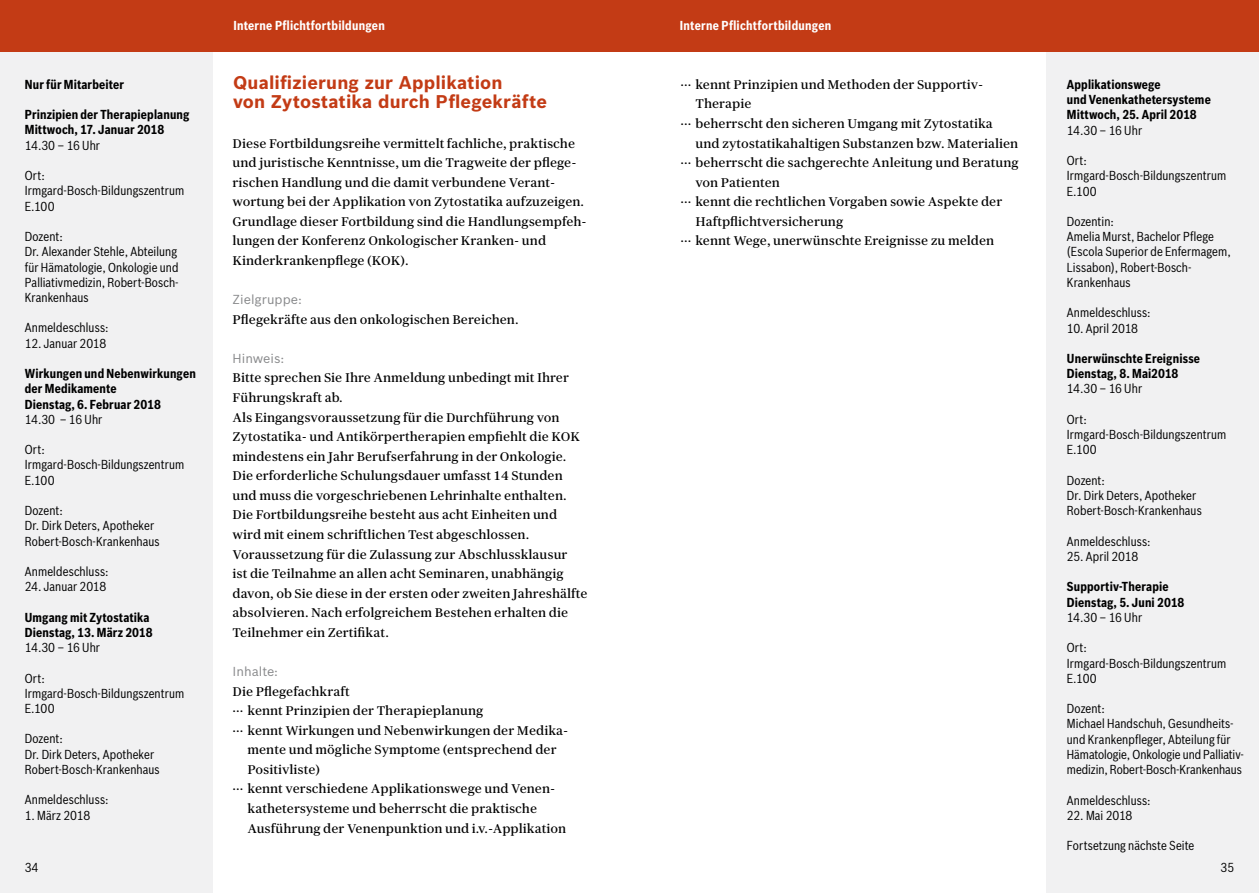
<style>
.page{position:relative;width:1259px;height:893px;background:#fff}
.page>*{position:absolute;margin:0;border:0;box-sizing:border-box;transform-origin:0 0}
.t1{font:700 18px/19.5px "Bosch Sans";letter-spacing:.01em;color:#c33b15}
.t2{font:12.75px/19.5px "Bosch Serif";color:#000}
.t3{font:12.75px/15.1px "Bosch Sans Cond";letter-spacing:.01em;color:#000}
.t4{font:700 12.75px/15.1px "Bosch Sans Cond";letter-spacing:.01em;color:#000}
.t5{font:700 12.75px "Bosch Sans Cond";letter-spacing:.02em;color:#fff}
.t6{font:12.75px "Bosch Sans";color:#87888a}
.t7{font:12.75px "Bosch Sans Cond";letter-spacing:-.01em;color:#000}
</style>
<div class="page">
<div style="left:0;top:51px;width:213px;height:842px;background:#f1f1f2"></div>
<div style="left:1046px;top:51px;width:213px;height:842px;background:#f1f1f2"></div>
<div style="left:629px;top:0;width:630px;height:51px;background:#c33b15"></div>
<div style="left:0;top:0;width:629px;height:51px;background:#c33b15"></div>
<p class="t4" style="left:25px;top:77px;width:101px">Nur für Mitarbeiter</p>
<p class="t4" style="left:25px;top:107px;width:166px">Prinzipien der Therapieplanung<br>Mittwoch, 17. Januar 2018</p>
<p class="t3" style="left:25px;top:137px;width:77px">14.30 – 16 Uhr</p>
<p class="t3" style="left:25px;top:168px;width:161px">Ort:<br>Irmgard-Bosch-Bildungszentrum<br>E.100</p>
<p class="t3" style="left:25px;top:229px;width:155px">Dozent:<br>Dr. Alexander Stehle, Abteilung für Hämatologie, Onkologie und<br>Palliativmedizin, Robert-Bosch-<br>Krankenhaus</p>
<p class="t3" style="left:25px;top:320px;width:85px">Anmeldeschluss:</p>
<p class="t3" style="left:25px;top:335px;width:83px">12. Januar 2018</p>
<p class="t4" style="left:25px;top:366px;width:172px">Wirkungen und Nebenwirkungen der Medikamente<br>Dienstag, 6. Februar 2018</p>
<p class="t3" style="left:25px;top:412px;width:79px">14.30 – 16 Uhr</p>
<p class="t3" style="left:25px;top:442px;width:161px">Ort:<br>Irmgard-Bosch-Bildungszentrum<br>E.100</p>
<p class="t3" style="left:25px;top:503px;width:136px">Dozent:<br>Dr. Dirk Deters, Apotheker<br>Robert-Bosch-Krankenhaus</p>
<p class="t3" style="left:25px;top:564px;width:85px">Anmeldeschluss:</p>
<p class="t3" style="left:25px;top:579px;width:83px">24. Januar 2018</p>
<p class="t4" style="left:25px;top:610px;width:129px">Umgang mit Zytostatika<br>Dienstag, 13. März 2018</p>
<p class="t3" style="left:25px;top:640px;width:77px">14.30 – 16 Uhr</p>
<p class="t3" style="left:25px;top:670px;width:161px">Ort:<br>Irmgard-Bosch-Bildungszentrum<br>E.100</p>
<p class="t3" style="left:25px;top:731px;width:136px">Dozent:<br>Dr. Dirk Deters, Apotheker<br>Robert-Bosch-Krankenhaus</p>
<p class="t3" style="left:25px;top:792px;width:85px">Anmeldeschluss:</p>
<p class="t3" style="left:25px;top:807px;width:67px">1. März 2018</p>
<p class="t5" style="left:233px;top:18px;width:153px">Interne Pflichtfortbildungen</p>
<p class="t5" style="left:680px;top:18px;width:153px">Interne Pflichtfortbildungen</p>
<h1 class="t1" style="left:233px;top:73px;width:315px">Qualifizierung zur Applikation<br>von Zytostatika durch Pflegekräfte</h1>
<p class="t2" style="left:680px;top:74px;width:304px">··· kennt Prinzipien und Methoden der Supportiv-</p>
<p class="t2" style="left:695px;top:94px;width:58px">Therapie</p>
<p class="t2" style="left:680px;top:113px;width:314px">··· beherrscht den sicheren Umgang mit Zytostatika</p>
<p class="t2" style="left:695px;top:133px;width:324px">und zytostatikahaltigen Substanzen bzw. Materialien</p>
<p class="t2" style="left:680px;top:153px;width:340px">··· beherrscht die sachgerechte Anleitung und Beratung</p>
<p class="t2" style="left:695px;top:172px;width:86px">von Patienten</p>
<p class="t2" style="left:680px;top:192px;width:323px">··· kennt die rechtlichen Vorgaben sowie Aspekte der</p>
<p class="t2" style="left:695px;top:211px;width:149px">Haftpflichtversicherung</p>
<p class="t2" style="left:680px;top:231px;width:315px">··· kennt Wege, unerwünschte Ereignisse zu melden</p>
<p class="t2" style="left:233px;top:133px;width:356px">Diese Fortbildungsreihe vermittelt fachliche, praktische und juristische Kenntnisse, um die Tragweite der pflege&shy;rischen Handlung und die damit verbundene Verant&shy;wortung bei der Applikation von Zytostatika aufzuzeigen.<br>Grundlage dieser Fortbildung sind die Handlungsempfeh&shy;lungen der Konferenz Onkologischer Kranken- und Kinderkrankenpflege (KOK).</p>
<p class="t6" style="left:233px;top:292px;width:71px">Zielgruppe:</p>
<p class="t2" style="left:233px;top:309px;width:287px">Pflegekräfte aus den onkologischen Bereichen.</p>
<p class="t6" style="left:233px;top:350px;width:53px">Hinweis:</p>
<p class="t2" style="left:233px;top:368px;width:356px">Bitte sprechen Sie Ihre Anmeldung unbedingt mit Ihrer Führungskraft ab.<br>Als Eingangsvoraussetzung für die Durchführung von Zytostatika- und Antikörpertherapien empfiehlt die KOK mindestens ein Jahr Berufserfahrung in der Onkologie.<br>Die erforderliche Schulungsdauer umfasst 14 Stunden und muss die vorgeschriebenen Lehrinhalte enthalten.<br>Die Fortbildungsreihe besteht aus acht Einheiten und wird mit einem schriftlichen Test abgeschlossen.<br>Voraussetzung für die Zulassung zur Abschlussklausur<br>ist die Teilnahme an allen acht Seminaren, unabhängig davon, ob Sie diese in der ersten oder zweiten Jahreshälfte absolvieren. Nach erfolgreichem Bestehen erhalten die Teilnehmer ein Zertifikat.</p>
<p class="t6" style="left:233px;top:663px;width:47px">Inhalte:</p>
<p class="t2" style="left:233px;top:681px;width:119px">Die Pflegefachkraft</p>
<p class="t2" style="left:233px;top:701px;width:252px">··· kennt Prinzipien der Therapieplanung</p>
<p class="t2" style="left:233px;top:720px;width:337px">··· kennt Wirkungen und Nebenwirkungen der Medika-</p>
<p class="t2" style="left:247px;top:740px;width:311px">mente und mögliche Symptome (entsprechend der</p>
<p class="t2" style="left:247px;top:759px;width:74px">Positivliste)</p>
<p class="t2" style="left:233px;top:779px;width:324px">··· kennt verschiedene Applikationswege und Venen-</p>
<p class="t2" style="left:247px;top:798px;width:291px">kathetersysteme und beherrscht die praktische</p>
<p class="t2" style="left:247px;top:818px;width:320px">Ausführung der Venenpunktion und i.v.-Applikation</p>
<p class="t4" style="left:1067px;top:77px;width:145px">Applikationswege<br>und Venenkathetersysteme<br>Mittwoch, 25. April 2018</p>
<p class="t3" style="left:1067px;top:122px;width:77px">14.30 – 16 Uhr</p>
<p class="t3" style="left:1067px;top:153px;width:161px">Ort:<br>Irmgard-Bosch-Bildungszentrum<br>E.100</p>
<p class="t3" style="left:1067px;top:214px;width:165px">Dozentin:<br>Amelia Murst, Bachelor Pflege (Escola Superior de Enfermagem,<br>Lissabon), Robert-Bosch-<br>Krankenhaus</p>
<p class="t3" style="left:1067px;top:305px;width:85px">Anmeldeschluss:</p>
<p class="t3" style="left:1067px;top:320px;width:73px">10. April 2018</p>
<p class="t4" style="left:1067px;top:351px;width:135px">Unerwünschte Ereignisse<br>Dienstag, 8. Mai2018</p>
<p class="t3" style="left:1067px;top:381px;width:77px">14.30 – 16 Uhr</p>
<p class="t3" style="left:1067px;top:412px;width:161px">Ort:<br>Irmgard-Bosch-Bildungszentrum<br>E.100</p>
<p class="t3" style="left:1067px;top:473px;width:136px">Dozent:<br>Dr. Dirk Deters, Apotheker<br>Robert-Bosch-Krankenhaus</p>
<p class="t3" style="left:1067px;top:533px;width:85px">Anmeldeschluss:</p>
<p class="t3" style="left:1067px;top:549px;width:73px">25. April 2018</p>
<p class="t4" style="left:1067px;top:579px;width:119px">Supportiv-Therapie<br>Dienstag, 5. Juni 2018</p>
<p class="t3" style="left:1067px;top:610px;width:77px">14.30 – 16 Uhr</p>
<p class="t3" style="left:1067px;top:640px;width:161px">Ort:<br>Irmgard-Bosch-Bildungszentrum<br>E.100</p>
<p class="t3" style="left:1067px;top:701px;width:179px">Dozent:<br>Michael Handschuh, Gesundheits&shy;und Krankenpfleger, Abteilung für<br>Hämatologie, Onkologie und Palliativ&shy;medizin, Robert-Bosch-Krankenhaus</p>
<p class="t3" style="left:1067px;top:792px;width:85px">Anmeldeschluss:</p>
<p class="t7" style="left:1067px;top:807px;width:67px">22. Mai 2018</p>
<p class="t3" style="left:1067px;top:838px;width:129px">Fortsetzung nächste Seite</p>
<p class="t3" style="left:25px;top:859px;width:15px">34</p>
<p class="t3" style="left:1220px;top:859px;width:15px">35</p>
</div>
